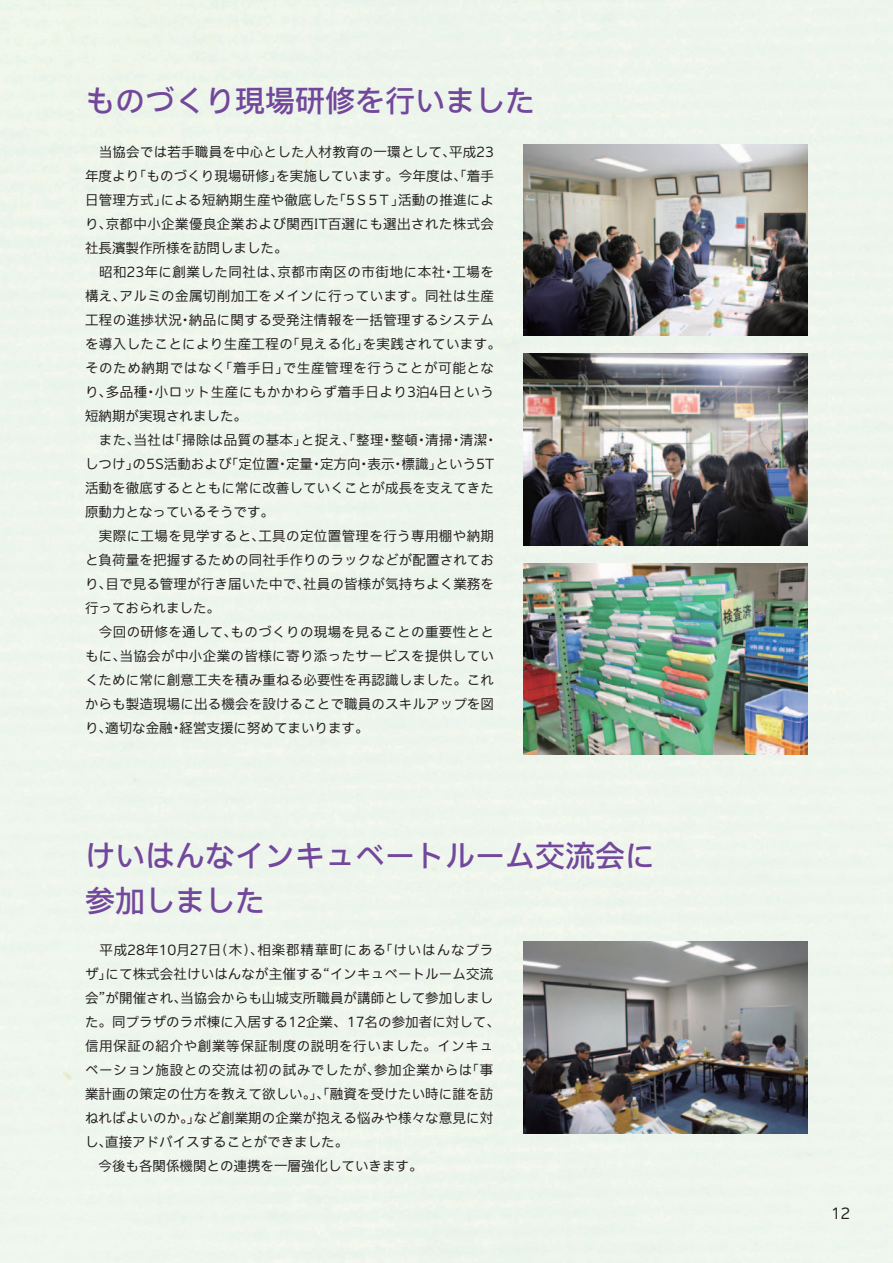
<style>
.page{position:relative;width:893px;height:1263px;background:#eef5ec}
.page>*{position:absolute;margin:0;border:0;box-sizing:border-box;transform-origin:0 0}
.t1{font:30px/44.7px "Iwa UCDA Goth Std Md 90 msp RKSJ H";color:#73479c}
.t2{font:15px "Iwa UCDA Goth Std R2 90 msp RKSJ H";color:#231f20}
.t3{font:13.5px/24px "Iwa UCDA Goth Std R2 90 msp RKSJ H";letter-spacing:.01em;color:#231f20}
</style>
<div class="page">
<img style="left:523px;top:563px;width:285px;height:191px">
<img style="left:523px;top:145px;width:285px;height:191px">
<img style="left:523px;top:354px;width:285px;height:191px">
<img style="left:523px;top:942px;width:285px;height:191px">
<h1 class="t1" style="left:85px;top:82px;width:451px">ものづくり現場研修を行いました</h1>
<p class="t3" style="left:85px;top:141px;width:417px">　当協会では若手職員を中心とした人材教育の一環として、平成23年度より「ものづくり現場研修」を実施しています。今年度は、「着手日管理方式」による短納期生産や徹底した「5Ｓ5Ｔ」活動の推進により、京都中小企業優良企業および関西IT百選にも選出された株式会社長濱製作所様を訪問しました。<br>　昭和23年に創業した同社は、京都市南区の市街地に本社・工場を構え、アルミの金属切削加工をメインに行っています。同社は生産工程の進捗状況・納品に関する受発注情報を一括管理するシステムを導入したことにより生産工程の「見える化」を実践されています。そのため納期ではなく「着手日」で生産管理を行うことが可能となり、多品種・小ロット生産にもかかわらず着手日より3泊4日という短納期が実現されました。<br>　また、当社は「掃除は品質の基本」と捉え、「整理・整頓・清掃・清潔・しつけ」の5S活動および「定位置・定量・定方向・表示・標識」という5T活動を徹底するとともに常に改善していくことが成長を支えてきた原動力となっているそうです。<br>　実際に工場を見学すると、工具の定位置管理を行う専用棚や納期と負荷量を把握するための同社手作りのラックなどが配置されており、目で見る管理が行き届いた中で、社員の皆様が気持ちよく業務を行っておられました。<br>　今回の研修を通して、ものづくりの現場を見ることの重要性とともに、当協会が中小企業の皆様に寄り添ったサービスを提供していくために常に創意工夫を積み重ねる必要性を再認識しました。これからも製造現場に出る機会を設けることで職員のスキルアップを図り、適切な金融・経営支援に努めてまいります。</p>
<h1 class="t1" style="left:85px;top:838px;width:571px">けいはんなインキュベートルーム交流会に参加しました</h1>
<p class="t3" style="left:85px;top:940px;width:416px">　平成28年10月27日（木）、相楽郡精華町にある「けいはんなプラザ」にて株式会社けいはんなが主催する“インキュベートルーム交流会”が開催され、当協会からも山城支所職員が講師として参加しました。同プラザのラボ棟に入居する12企業、17名の参加者に対して、信用保証の紹介や創業等保証制度の説明を行いました。インキュベーション施設との交流は初の試みでしたが、参加企業からは「事業計画の策定の仕方を教えて欲しい。」、「融資を受けたい時に誰を訪ねればよいのか。」など創業期の企業が抱える悩みや様々な意見に対し、直接アドバイスすることができました。<br>　今後も各関係機関との連携を一層強化していきます。</p>
<p class="t2" style="left:831px;top:1207px;width:21px">12</p>
</div>
